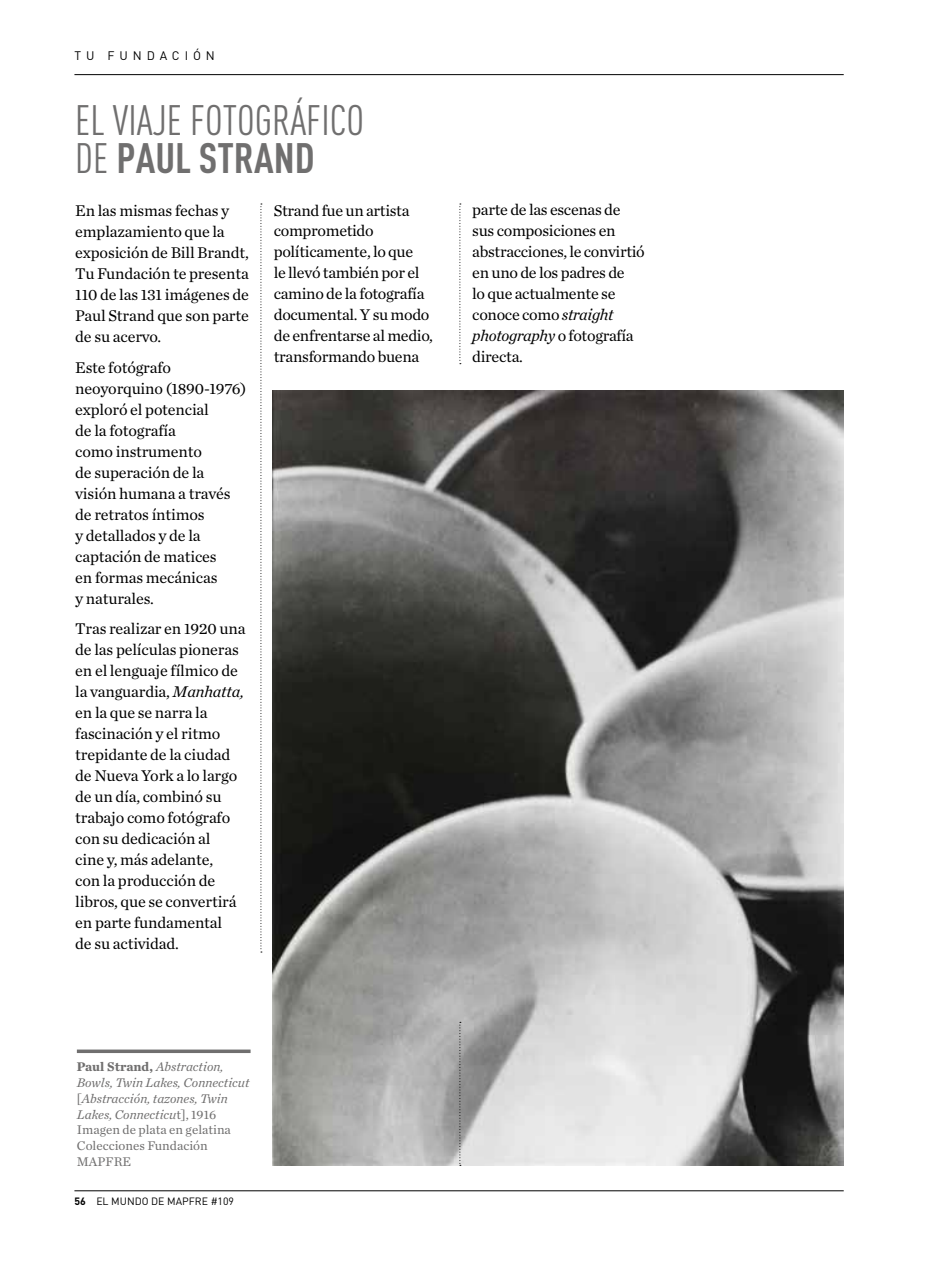
<style>
.page{position:relative;width:943px;height:1265px;background:#fff}
.page>*{position:absolute;margin:0;border:0;box-sizing:border-box;transform-origin:0 0}
.t1{font:42px/38.5px "DIN Cond";color:#706f6f}
.t2{font:16.1px/21px "Chronicle Text G1";letter-spacing:-.01em;color:#000}
.t3{font:italic 13.12px/15.8px "Chronicle Text G1";color:#706f6f}
.t4{font:12.25px "DIN";letter-spacing:.4em;color:#000}
.t5{font:10.5px "DIN";color:#000}
.s1{font-weight:700}
.s2{font-style:italic}
.s3{font-weight:700;font-style:normal}
.s4{font-style:normal}
</style>
<div class="page">
<img style="left:273px;top:390px;width:570px;height:776px">
<hr style="left:74px;top:74px;width:769px;height:1px;background:#000">
<hr style="left:74px;top:1190px;width:769px;height:1px;background:#000">
<hr style="left:77px;top:1050px;width:173px;height:3px;background:#706f6f">
<svg style="left:459px;top:204px;width:2px;height:160px"></svg>
<svg style="left:459px;top:1022px;width:2px;height:144px"></svg>
<svg style="left:260px;top:204px;width:2px;height:749px"></svg>
<p class="t4" style="left:75px;top:48px;width:142px">TU FUNDACIÓN</p>
<h1 class="t1" style="left:75px;top:100px;width:290px">EL VIAJE FOTOGRÁFICO<br>DE <span class="s1">PAUL STRAND</span></h1>
<p class="t2" style="left:75px;top:200px;width:175px">En las mismas fechas y emplazamiento que la exposición de Bill Brandt,<br>Tu Fundación te presenta<br>110 de las 131 imágenes de<br>Paul Strand que son parte de su acervo.</p>
<p class="t2" style="left:75px;top:357px;width:173px">Este fotógrafo neoyorquino (1890‑1976) exploró el potencial<br>de la fotografía<br>como instrumento<br>de superación de la visión humana a través de retratos íntimos<br>y detallados y de la captación de matices<br>en formas mecánicas<br>y naturales.</p>
<p class="t2" style="left:75px;top:618px;width:172px">Tras realizar en 1920 una de las películas pioneras en el lenguaje fílmico de la vanguardia, <span class="s2">Manhatta, </span>en la que se narra la fascinación y el ritmo trepidante de la ciudad de Nueva York a lo largo de un día, combinó su trabajo como fotógrafo con su dedicación al<br>cine y, más adelante,<br>con la producción de libros, que se convertirá en parte fundamental<br>de su actividad.</p>
<p class="t2" style="left:274px;top:199px;width:160px">Strand fue un artista comprometido políticamente, lo que<br>le llevó también por el camino de la fotografía documental. Y su modo de enfrentarse al medio, transformando buena</p>
<p class="t2" style="left:472px;top:199px;width:174px">parte de las escenas de sus composiciones en abstracciones, le convirtió en uno de los padres de<br>lo que actualmente se conoce como <span class="s2">straight photography</span> o fotografía directa.</p>
<p class="t3" style="left:77px;top:1059px;width:174px"><span class="s3">Paul Strand,</span> Abstraction,<br>Bowls, Twin Lakes, Connecticut <span class="s4">[</span>Abstracción, tazones, Twin<br>Lakes, Connecticu<span class="s4">t], 1916<br>Imagen de plata en gelatina<br>Colecciones Fundación<br>MAPFRE</span></p>
<p class="t5" style="left:74px;top:1194px;width:161px"><span class="s1">56</span> EL MUNDO DE MAPFRE #109</p>
</div>
